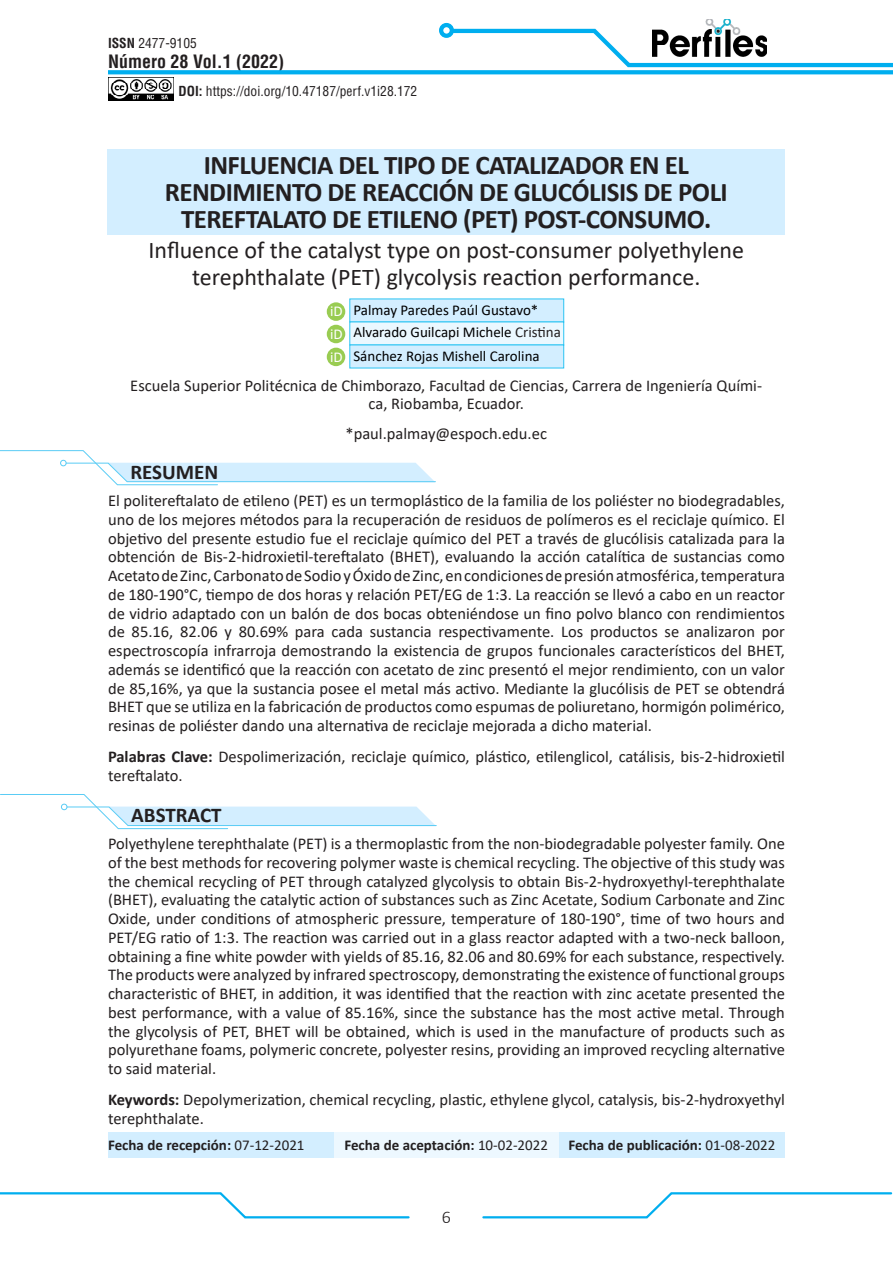
<style>
.page{position:relative;width:893px;height:1263px;background:#fff}
.page>*{position:absolute;margin:0;border:0;box-sizing:border-box;transform-origin:0 0}
.t1{font:700 27px/27px "Calibri";letter-spacing:-.02em;color:#231f20;text-align:center}
.t2{font:24px/27px "Calibri";color:#231f20;text-align:center}
.ENCABEZADO{font:700 21px "Calibri";color:#231f20}
.t3{font:700 condensed 18px "Helvetica LT Std";color:#231f20}
.t4{font:300 18px "Calibri";color:#231f20}
.t5{font:16.5px/18.8px "Calibri";color:#231f20;text-align:justify}
.t6{font:700 15px "Calibri";color:#231f20}
.t7{font:15px "Calibri";color:#000}
.t8{font:15px "Calibri";color:#fff}
.t9{font:condensed 13.5px "Helvetica LT Std";color:#231f20}
.t10{font:700 condensed 13.5px/15px "Helvetica LT Std";color:#231f20}
.s1{font-weight:700}
.s2{font-weight:400}
.s3{color:#231f20}
</style>
<div class="page">
<svg style="left:482px;top:1192px;width:411px;height:27px"></svg>
<svg style="left:0;top:1192px;width:410px;height:27px"></svg>
<div style="left:327px;top:302px;width:18px;height:19px;background:#99cc52;border-radius:50%"></div>
<div style="left:327px;top:325px;width:18px;height:18px;background:#99cc52;border-radius:50%"></div>
<div style="left:327px;top:348px;width:18px;height:18px;background:#99cc52;border-radius:50%"></div>
<div style="left:108px;top:150px;width:677px;height:85px;background:#d3eeff"></div>
<svg style="left:0;top:450px;width:436px;height:36px"></svg>
<svg style="left:0;top:794px;width:437px;height:35px"></svg>
<div style="left:350px;top:299px;width:214px;height:23px;background:#d3eeff;border:1px solid #2bc4f3"></div>
<div style="left:350px;top:322px;width:214px;height:23px;background:#ebf8ff;border:1px solid #2bc4f3"></div>
<div style="left:350px;top:345px;width:214px;height:23px;background:#d3eeff"></div>
<div style="left:108px;top:1132px;width:226px;height:26px;background:#d3eeff"></div>
<div style="left:334px;top:1132px;width:225px;height:26px;background:#edf8ff"></div>
<div style="left:559px;top:1132px;width:226px;height:26px;background:#d3eeff"></div>
<img style="left:705px;top:19px;width:26px;height:5px">
<div style="left:439px;top:23px;width:15px;height:15px;border:4px solid #00aeef;border-radius:50%"></div>
<svg style="left:448px;top:24px;width:445px;height:44px"></svg>
<img style="left:108px;top:77px;width:65px;height:23px">
<svg style="left:108px;top:70px;width:785px;height:4px;background:#0ab1ef"></svg>
<p class="t9" style="left:108px;top:34px;width:90px"><span class="s1">ISSN</span> 2477-9105</p>
<p class="t3" style="left:108px;top:50px;width:178px">Número 28 Vol.1 (2022)</p>
<p class="t9" style="left:179px;top:83px;width:240px"><span class="s1">DOI:</span> https://doi.org/10.47187/perf.v1i28.172</p>
<p class="t10" style="left:108px;top:40px;width:134px">ISSN <span class="s2">2477-9105<br></span>Número 28 Vol.1 (2022)</p>
<p class="t1" style="left:165px;top:151px;width:564px">INFLUENCIA DEL TIPO DE CATALIZADOR EN EL<br>RENDIMIENTO DE REACCIÓN DE GLUCÓLISIS DE POLI<br>TEREFTALATO DE ETILENO (PET) POST-CONSUMO.</p>
<p class="t2" style="left:148px;top:236px;width:597px">Influence of the catalyst type on post-consumer polyethylene terephthalate (PET) glycolysis reaction performance.</p>
<p class="t8" style="left:330px;top:301px;width:14px">iD</p>
<p class="t7" style="left:353px;top:300px;width:186px">Palmay Paredes Paúl Gustavo*</p>
<p class="t8" style="left:330px;top:323px;width:14px">iD</p>
<p class="t8" style="left:330px;top:346px;width:14px">iD</p>
<p class="t7" style="left:353px;top:321px;width:209px">Alvarado Guilcapi Michele <span class="s3">Cristina</span></p>
<p class="t7" style="left:353px;top:346px;width:188px">Sánchez Rojas Mishell Carolina</p>
<p class="t5" style="left:130px;top:376px;width:633px;line-height:18px;text-align:center">Escuela Superior Politécnica de Chimborazo, Facultad de Ciencias, Carrera de Ingeniería Quími&shy;ca, Riobamba, Ecuador.</p>
<p class="t5" style="left:345px;top:423px;width:203px">*paul.palmay@espoch.edu.ec</p>
<p class="ENCABEZADO" style="left:130px;top:457px;width:89px">RESUMEN</p>
<p class="t5" style="left:108px;top:491px;width:678px">El politereftalato de etileno (PET) es un termoplástico de la familia de los poliéster no biodegradables, uno de los mejores métodos para la recuperación de residuos de polímeros es el reciclaje químico. El objetivo del presente estudio fue el reciclaje químico del PET a través de glucólisis catalizada para la obtención de Bis-2-hidroxietil-tereftalato (BHET), evaluando la acción catalítica de sustancias como Acetato de Zinc, Carbonato de Sodio y Óxido de Zinc, en condiciones de presión atmosférica, temperatura de 180-190°C, tiempo de dos horas y relación PET/EG de 1:3. La reacción se llevó a cabo en un reactor de vidrio adaptado con un balón de dos bocas obteniéndose un fino polvo blanco con rendimientos de 85.16, 82.06 y 80.69% para cada sustancia respectivamente. Los productos se analizaron por espectroscopía infrarroja demostrando la existencia de grupos funcionales característicos del BHET, además se identificó que la reacción con acetato de zinc presentó el mejor rendimiento, con un valor de 85,16%, ya que la sustancia posee el metal más activo. Mediante la glucólisis de PET se obtendrá BHET que se utiliza en la fabricación de productos como espumas de poliuretano, hormigón polimérico, resinas de poliéster dando una alternativa de reciclaje mejorada a dicho material.</p>
<p class="t5" style="left:108px;top:747px;width:678px"><span class="s1">Palabras Clave:</span> Despolimerización, reciclaje químico, plástico, etilenglicol, catálisis, bis-2-hidroxietil tereftalato.</p>
<p class="ENCABEZADO" style="left:131px;top:801px;width:92px">ABSTRACT</p>
<p class="t5" style="left:108px;top:834px;width:678px">Polyethylene terephthalate (PET) is a thermoplastic from the non-biodegradable polyester family. One of the best methods for recovering polymer waste is chemical recycling. The objective of this study was the chemical recycling of PET through catalyzed glycolysis to obtain Bis-2-hydroxyethyl-terephthalate (BHET), evaluating the catalytic action of substances such as Zinc Acetate, Sodium Carbonate and Zinc Oxide, under conditions of atmospheric pressure, temperature of 180-190°, time of two hours and PET/EG ratio of 1:3. The reaction was carried out in a glass reactor adapted with a two-neck balloon, obtaining a fine white powder with yields of 85.16, 82.06 and 80.69% for each substance, respectively.<br>The products were analyzed by infrared spectroscopy, demonstrating the existence of functional groups characteristic of BHET, in addition, it was identified that the reaction with zinc acetate presented the best performance, with a value of 85.16%, since the substance has the most active metal. Through the glycolysis of PET, BHET will be obtained, which is used in the manufacture of products such as polyurethane foams, polymeric concrete, polyester resins, providing an improved recycling alternative to said material.</p>
<p class="t5" style="left:108px;top:1089px;width:678px"><span class="s1">Keywords:</span> Depolymerization, chemical recycling, plastic, ethylene glycol, catalysis, bis-2-hydroxyethyl terephthalate.</p>
<p class="t6" style="left:108px;top:1134px;width:198px">Fecha de recepción: <span class="s2">07-12-2021</span></p>
<p class="t6" style="left:344px;top:1134px;width:205px">Fecha de aceptación: <span class="s2">10-02-2022</span></p>
<p class="t6" style="left:568px;top:1134px;width:209px">Fecha de publicación: <span class="s2">01-08-2022</span></p>
<p class="t4" style="left:442px;top:1206px;width:11px">6</p>
</div>
